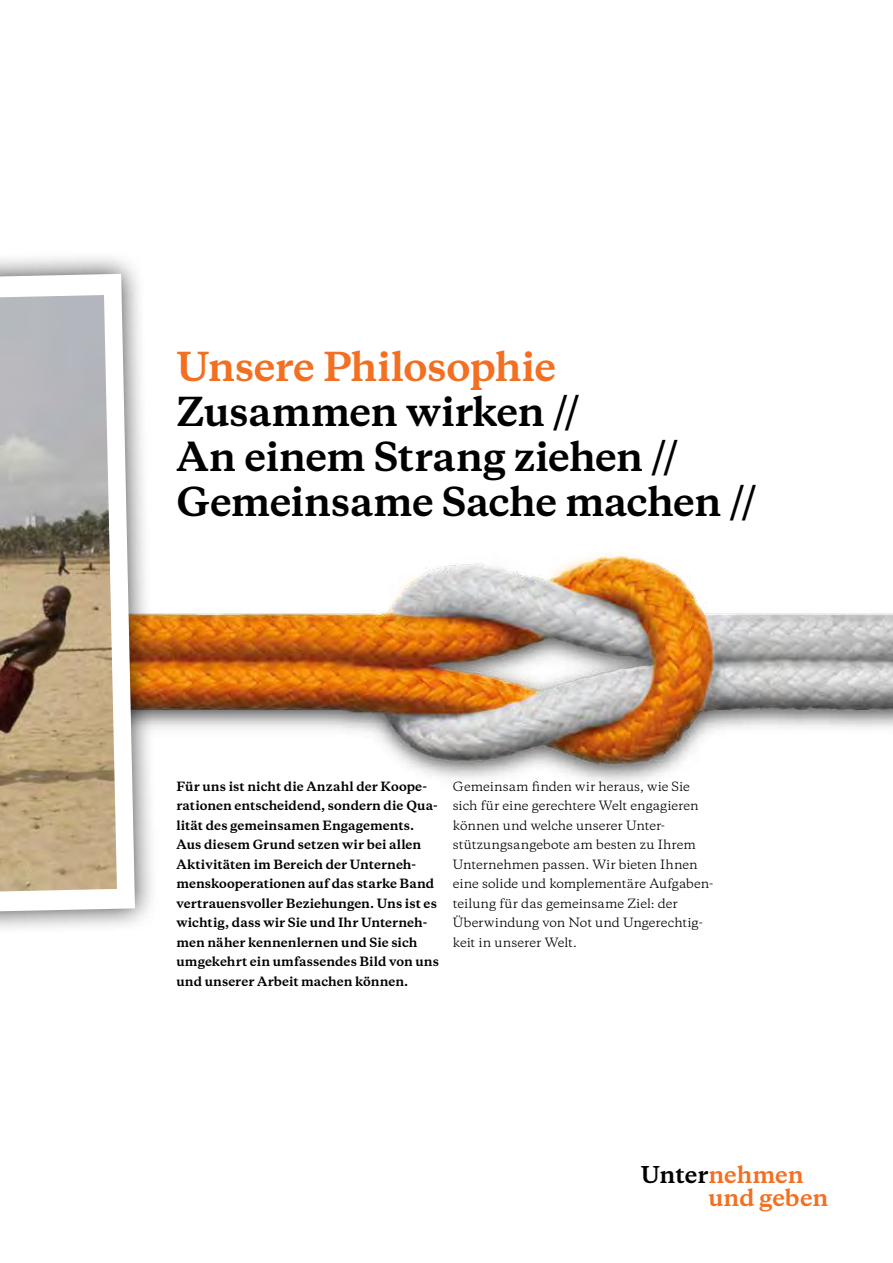
<style>
.page{position:relative;width:893px;height:1263px;background:#fff}
.page>*{position:absolute;margin:0;border:0;box-sizing:border-box;transform-origin:0 0}
.t1{font:700 37.5px/45px "Galaxie Copernicus";letter-spacing:-.015em;color:#000}
.t2{font:700 37.5px "Galaxie Copernicus";letter-spacing:-.01em;color:#f36f21}
.t3{font:700 21.75px/23px "Galaxie Copernicus";color:#f36f21}
.t4{font:700 12px/19.5px "Galaxie Copernicus";letter-spacing:.005em;color:#000}
.t5{font:12px/19.5px "Galaxie Copernicus";letter-spacing:-.005em;color:#000}
.s1{color:#000}
</style>
<div class="page">
<img style="left:159px;top:554px;width:734px;height:228px">
<div style="left:0;top:250px;width:159px;height:702px;background:#000;opacity:.75"></div>
<svg style="left:0;top:274px;width:135px;height:637px"></svg>
<img style="left:0;top:295px;width:117px;height:596px">
<h1 class="t2" style="left:176px;top:342px;width:381px">Unsere Philosophie</h1>
<h1 class="t1" style="left:176px;top:390px;width:582px">Zusammen wirken //<br>An einem Strang ziehen //<br>Gemeinsame Sache machen //</h1>
<p class="t4" style="left:176px;top:776px;width:264px">Für uns ist nicht die Anzahl der Koope&shy;rationen entscheidend, sondern die Qua&shy;lität des gemeinsamen Engagements.<br>Aus diesem Grund setzen wir bei allen Aktivitäten im Bereich der Unterneh&shy;menskooperationen auf das starke Band vertrauensvoller Beziehungen. Uns ist es wichtig, dass wir Sie und Ihr Unterneh&shy;men näher kennenlernen und Sie sich umgekehrt ein umfassendes Bild von uns und unserer Arbeit machen können.</p>
<p class="t5" style="left:453px;top:776px;width:262px">Gemeinsam finden wir heraus, wie Sie sich für eine gerechtere Welt engagieren können und welche unserer Unter&shy;stützungsangebote am besten zu Ihrem Unternehmen passen. Wir bieten Ihnen eine solide und komplementäre Aufgaben&shy;teilung für das gemeinsame Ziel: der Überwindung von Not und Ungerechtig&shy;keit in unserer Welt.</p>
<h2 class="t3" style="left:708px;top:1163px;width:122px;text-indent:-68px"><span class="s1">Unter</span>nehmen und geben</h2>
</div>
